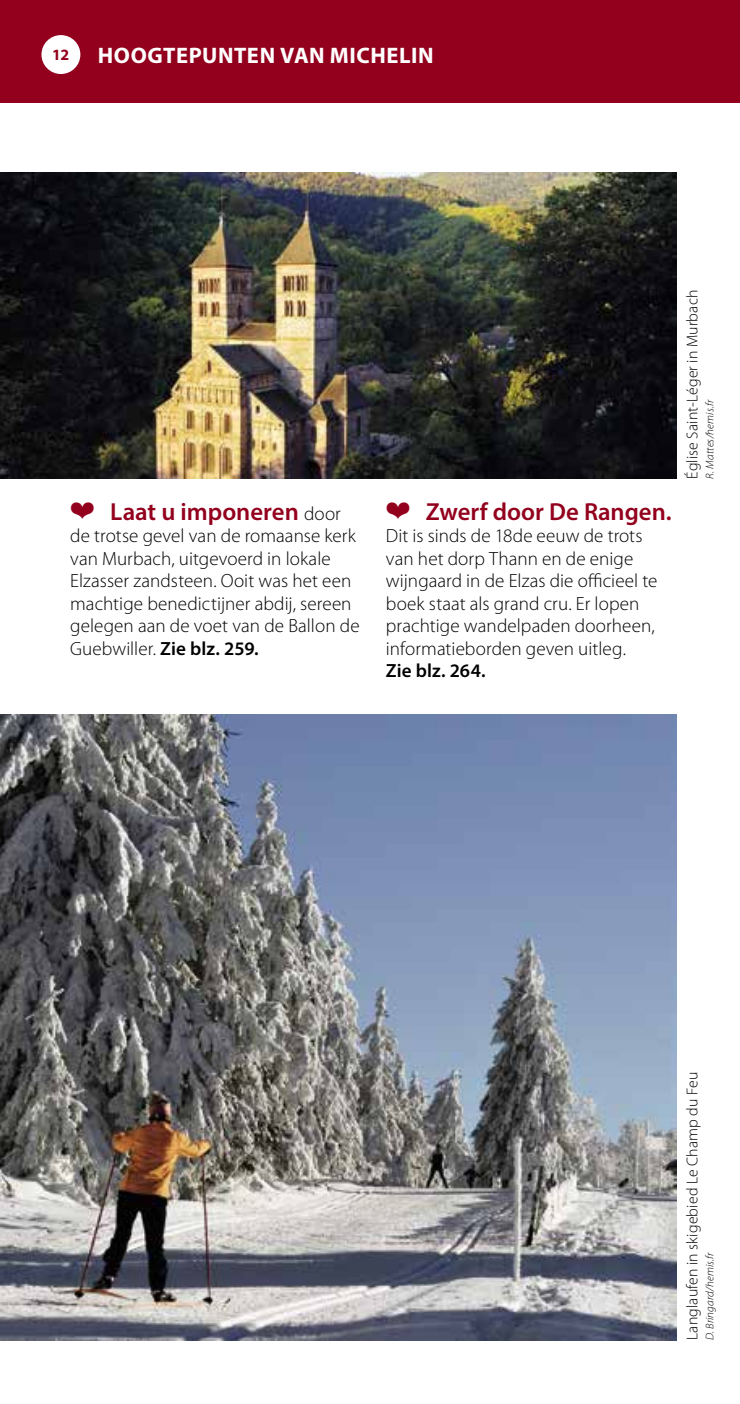
<style>
.page{position:relative;width:740px;height:1404px;background:#fff}
.page>*{position:absolute;margin:0;border:0;box-sizing:border-box;transform-origin:0 0}
.t1{font:600 24.75px "Myriad Pro";color:#93001d}
.t2{font:700 22.5px "Myriad Pro";letter-spacing:.025em;color:#fff}
.t3{font:300 19.12px/22.5px "Myriad Pro";letter-spacing:.005em;color:#000}
.t4{font:600 19.12px "Myriad Pro";letter-spacing:.005em;color:#000}
.t5{font:300 15.75px "Myriad Pro";letter-spacing:.01em;color:#000}
.t6{font:700 15.75px "Myriad Pro";color:#93001d}
.t7{font:italic 300 11.25px "Myriad Pro";letter-spacing:.01em;color:#000}
.s1{font-family:"Michelin";font-weight:400;font-size:27px}
.s2{font-weight:300;font-size:19.12px;color:#000}
.s3{font-weight:600}
</style>
<div class="page">
<div style="left:0;top:0;width:740px;height:102px;background:#93001d"></div>
<div style="left:41px;top:35px;width:39px;height:39px;background:#fff;border-radius:50%"></div>
<hr style="left:739px;top:172px;width:1px;height:306px;background:#93001d">
<img style="left:0;top:172px;width:676px;height:306px">
<img style="left:0;top:714px;width:676px;height:625px">
<p class="t6" style="left:52px;top:44px;width:18px">12</p>
<p class="t2" style="left:98px;top:40px;width:337px">HOOGTEPUNTEN VAN MICHELIN</p>
<p class="t1" style="left:70px;top:495px;width:272px"><span class="s1">Þ</span> Laat u imponeren <span class="s2">door</span></p>
<p class="t3" style="left:70px;top:524px;width:291px">de trotse gevel van de romaanse kerk van Murbach, uitgevoerd in lokale Elzasser zandsteen. Ooit was het een machtige benedictijner abdij, sereen gelegen aan de voet van de Ballon de Guebwiller. <span class="s3">Zie blz. 259.</span></p>
<p class="t1" style="left:386px;top:495px;width:287px"><span class="s1">Þ</span> Zwerf door De Rangen.</p>
<p class="t3" style="left:386px;top:524px;width:273px">Dit is sinds de 18de eeuw de trots van het dorp Thann en de enige wijngaard in de Elzas die officieel te boek staat als grand cru. Er lopen prachtige wandelpaden doorheen, informatieborden geven uitleg.</p>
<p class="t4" style="left:386px;top:658px;width:101px">Zie blz. 264.</p>
<p class="t5" style="left:684px;top:478px;width:190px;rotate:-90deg">Église Saint-Léger in Murbach</p>
<p class="t7" style="left:703px;top:478px;width:81px;rotate:-90deg">R. Mattes/hemis.fr</p>
<p class="t5" style="left:684px;top:1339px;width:270px;rotate:-90deg">Langlaufen in skigebied Le Champ du Feu</p>
<p class="t7" style="left:703px;top:1339px;width:89px;rotate:-90deg">D. Bringard/hemis.fr</p>
</div>
